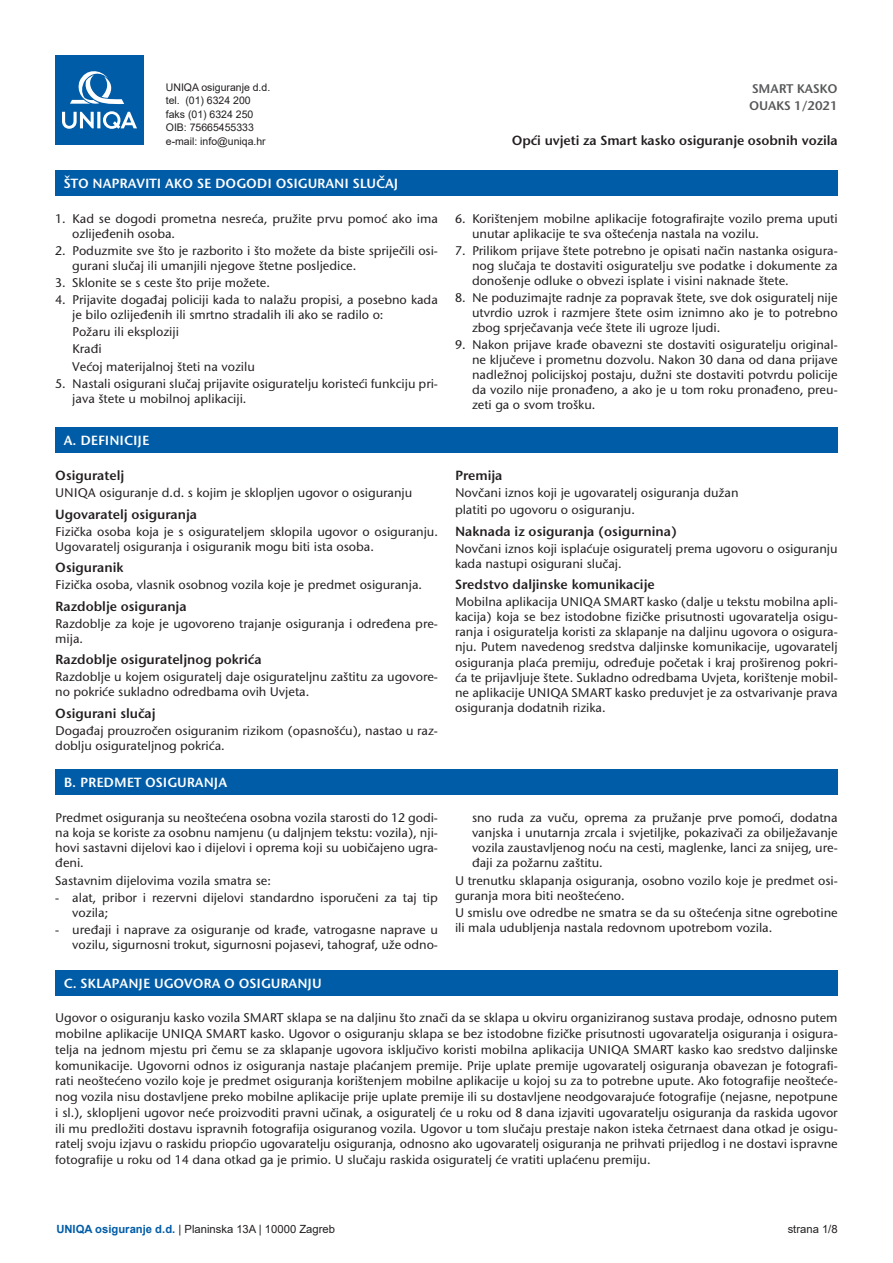
<style>
.page{position:relative;width:893px;height:1263px;background:#fff}
.page>*{position:absolute;margin:0;border:0;box-sizing:border-box;transform-origin:0 0}
._02_-_Clanak{font:13.5px "Stone San Sem XP";color:#231f20}
._02_-_Clanak-2{font:13.5px "Stone San Sem XP";color:#fff}
._01_-_Tekst{font:12.75px/15px "Stone Sans XP";letter-spacing:-.005em;color:#231f20}
._01_-_Tekst_-_1_uvla{font:12.75px/15px "Stone Sans XP";letter-spacing:-.005em;color:#231f20}
._01_-_Tekst_-_2_uvla{font:12.75px "Stone Sans XP";letter-spacing:-.005em;color:#231f20}
.t1{font:12.75px/17.1px "Stone San Sem XP";letter-spacing:-.005em;color:#57585a}
.t2{font:11.25px "Arial";color:#231f20}
.t3{font:10.5px/13.5px "Arial";color:#231f20}
.s1{font-weight:700;color:#005ca7}
</style>
<div class="page">
<div style="left:55px;top:55px;width:89px;height:90px;background:#005ca7"></div>
<svg style="left:70px;top:71px;width:54px;height:34px"></svg>
<svg style="left:62px;top:111px;width:75px;height:18px"></svg>
<div style="left:55px;top:170px;width:783px;height:26px;background:#005ca7"></div>
<div style="left:55px;top:427px;width:783px;height:25px;background:#005ca7"></div>
<div style="left:55px;top:769px;width:783px;height:26px;background:#005ca7"></div>
<div style="left:55px;top:970px;width:783px;height:25px;background:#005ca7"></div>
<p class="t3" style="left:166px;top:80px;width:106px">UNIQA osiguranje d.d. tel. (01) 6324 200 faks (01) 6324 250<br>OIB: 75665455333 e-mail: info@uniqa.hr</p>
<p class="_02_-_Clanak-2" style="left:64px;top:175px;width:336px">ŠTO NAPRAVITI AKO SE DOGODI OSIGURANI SLUČAJ</p>
<p class="_01_-_Tekst_-_1_uvla" style="left:72px;top:211px;width:367px;text-indent:-17px">1. Kad se dogodi prometna nesreća, pružite prvu pomoć ako ima ozlijeđenih osoba.</p>
<p class="_01_-_Tekst_-_1_uvla" style="left:72px;top:243px;width:367px;text-indent:-17px">2. Poduzmite sve što je razborito i što možete da biste spriječili osi&shy;gurani slučaj ili umanjili njegove štetne posljedice.</p>
<p class="_01_-_Tekst_-_1_uvla" style="left:55px;top:275px;width:216px">3. Sklonite se s ceste što prije možete.</p>
<p class="_01_-_Tekst_-_1_uvla" style="left:72px;top:292px;width:367px;text-indent:-17px">4. Prijavite događaj policiji kada to nalažu propisi, a posebno kada je bilo ozlijeđenih ili smrtno stradalih ili ako se radilo o:</p>
<p class="_01_-_Tekst_-_2_uvla" style="left:72px;top:324px;width:108px">Požaru ili eksploziji</p>
<p class="_01_-_Tekst_-_2_uvla" style="left:72px;top:341px;width:31px">Krađi</p>
<p class="_01_-_Tekst_-_2_uvla" style="left:72px;top:358px;width:184px">Većoj materijalnoj šteti na vozilu</p>
<p class="_01_-_Tekst_-_1_uvla" style="left:72px;top:376px;width:367px;text-indent:-17px">5. Nastali osigurani slučaj prijavite osiguratelju koristeći funkciju pri&shy;java štete u mobilnoj aplikaciji.</p>
<p class="_02_-_Clanak-2" style="left:64px;top:432px;width:87px">A. DEFINICIJE</p>
<p class="_02_-_Clanak" style="left:55px;top:467px;width:70px">Osiguratelj</p>
<p class="_01_-_Tekst" style="left:55px;top:486px;width:359px">UNIQA osiguranje d.d. s kojim je sklopljen ugovor o osiguranju</p>
<p class="_02_-_Clanak" style="left:55px;top:506px;width:143px">Ugovaratelj osiguranja</p>
<p class="_01_-_Tekst" style="left:55px;top:524px;width:384px">Fizička osoba koja je s osigurateljem sklopila ugovor o osiguranju.<br>Ugovaratelj osiguranja i osiguranik mogu biti ista osoba.</p>
<p class="_02_-_Clanak" style="left:55px;top:559px;width:70px">Osiguranik</p>
<p class="_01_-_Tekst" style="left:55px;top:578px;width:368px">Fizička osoba, vlasnik osobnog vozila koje je predmet osiguranja.</p>
<p class="_02_-_Clanak" style="left:55px;top:598px;width:133px">Razdoblje osiguranja</p>
<p class="_01_-_Tekst" style="left:55px;top:616px;width:384px">Razdoblje za koje je ugovoreno trajanje osiguranja i određena pre&shy;mija.</p>
<p class="_02_-_Clanak" style="left:55px;top:651px;width:208px">Razdoblje osigurateljnog pokrića</p>
<p class="_01_-_Tekst" style="left:55px;top:670px;width:384px">Razdoblje u kojem osiguratelj daje osigurateljnu zaštitu za ugovore&shy;no pokriće sukladno odredbama ovih Uvjeta.</p>
<p class="_02_-_Clanak" style="left:55px;top:705px;width:102px">Osigurani slučaj</p>
<p class="_01_-_Tekst" style="left:55px;top:723px;width:384px">Događaj prouzročen osiguranim rizikom (opasnošću), nastao u raz&shy;doblju osigurateljnog pokrića.</p>
<p class="_02_-_Clanak-2" style="left:64px;top:774px;width:165px">B. PREDMET OSIGURANJA</p>
<p class="_01_-_Tekst" style="left:55px;top:811px;width:384px;text-align:justify">Predmet osiguranja su neoštećena osobna vozila starosti do 12 godi&shy;na koja se koriste za osobnu namjenu (u daljnjem tekstu: vozila), nji&shy;hovi sastavni dijelovi kao i dijelovi i oprema koji su uobičajeno ugra&shy;đeni.</p>
<p class="_01_-_Tekst" style="left:55px;top:873px;width:217px">Sastavnim dijelovima vozila smatra se:</p>
<p class="_01_-_Tekst_-_1_uvla" style="left:72px;top:890px;width:367px;text-indent:-17px">- alat, pribor i rezervni dijelovi standardno isporučeni za taj tip vozila;</p>
<p class="_01_-_Tekst_-_1_uvla" style="left:55px;top:922px;width:384px;text-align:right">- uređaji i naprave za osiguranje od krađe, vatrogasne naprave u vozilu, sigurnosni trokut, sigurnosni pojasevi, tahograf, uže odno-</p>
<p class="_02_-_Clanak-2" style="left:64px;top:975px;width:259px">C. SKLAPANJE UGOVORA O OSIGURANJU</p>
<p class="t1" style="left:749px;top:80px;width:90px">SMART KASKO<br>OUAKS 1/2021</p>
<p class="_02_-_Clanak" style="left:512px;top:132px;width:327px">Opći uvjeti za Smart kasko osiguranje osobnih vozila</p>
<p class="_01_-_Tekst_-_1_uvla" style="left:472px;top:211px;width:367px;text-indent:-17px">6. Korištenjem mobilne aplikacije fotografirajte vozilo prema uputi unutar aplikacije te sva oštećenja nastala na vozilu.</p>
<p class="_01_-_Tekst_-_1_uvla" style="left:472px;top:243px;width:367px;text-align:justify;text-indent:-17px">7. Prilikom prijave štete potrebno je opisati način nastanka osigura&shy;nog slučaja te dostaviti osiguratelju sve podatke i dokumente za donošenje odluke o obvezi isplate i visini naknade štete.</p>
<p class="_01_-_Tekst_-_1_uvla" style="left:472px;top:290px;width:367px;text-align:justify;text-indent:-17px">8. Ne poduzimajte radnje za popravak štete, sve dok osiguratelj nije utvrdio uzrok i razmjere štete osim iznimno ako je to potrebno zbog sprječavanja veće štete ili ugroze ljudi.</p>
<p class="_01_-_Tekst_-_1_uvla" style="left:472px;top:337px;width:367px;text-align:justify;text-indent:-17px">9. Nakon prijave krađe obavezni ste dostaviti osiguratelju original&shy;ne ključeve i prometnu dozvolu. Nakon 30 dana od dana prijave nadležnoj policijskoj postaju, dužni ste dostaviti potvrdu policije da vozilo nije pronađeno, a ako je u tom roku pronađeno, preu&shy;zeti ga o svom trošku.</p>
<p class="_02_-_Clanak" style="left:455px;top:467px;width:49px">Premija</p>
<p class="_01_-_Tekst" style="left:455px;top:486px;width:285px">Novčani iznos koji je ugovaratelj osiguranja dužan</p>
<p class="_01_-_Tekst" style="left:455px;top:503px;width:181px">platiti po ugovoru o osiguranju.</p>
<p class="_02_-_Clanak" style="left:455px;top:523px;width:223px">Naknada iz osiguranja (osigurnina)</p>
<p class="_01_-_Tekst" style="left:455px;top:541px;width:384px">Novčani iznos koji isplaćuje osiguratelj prema ugovoru o osiguranju kada nastupi osigurani slučaj.</p>
<p class="_02_-_Clanak" style="left:455px;top:576px;width:201px">Sredstvo daljinske komunikacije</p>
<p class="_01_-_Tekst" style="left:455px;top:595px;width:384px;text-align:justify">Mobilna aplikacija UNIQA SMART kasko (dalje u tekstu mobilna apli&shy;kacija) koja se bez istodobne fizičke prisutnosti ugovaratelja osigu&shy;ranja i osiguratelja koristi za sklapanje na daljinu ugovora o osigura&shy;nju. Putem navedenog sredstva daljinske komunikacije, ugovaratelj osiguranja plaća premiju, određuje početak i kraj proširenog pokri&shy;ća te prijavljuje štete. Sukladno odredbama Uvjeta, korištenje mobil&shy;ne aplikacije UNIQA SMART kasko preduvjet je za ostvarivanje prava osiguranja dodatnih rizika.</p>
<p class="_01_-_Tekst_-_1_uvla" style="left:472px;top:811px;width:367px;text-align:justify">sno ruda za vuču, oprema za pružanje prve pomoći, dodatna vanjska i unutarnja zrcala i svjetiljke, pokazivači za obilježavanje vozila zaustavljenog noću na cesti, maglenke, lanci za snijeg, ure&shy;đaji za požarnu zaštitu.</p>
<p class="_01_-_Tekst" style="left:455px;top:873px;width:384px">U trenutku sklapanja osiguranja, osobno vozilo koje je predmet osi&shy;guranja mora biti neoštećeno.</p>
<p class="_01_-_Tekst" style="left:455px;top:905px;width:384px">U smislu ove odredbe ne smatra se da su oštećenja sitne ogrebotine ili mala udubljenja nastala redovnom upotrebom vozila.</p>
<p class="_01_-_Tekst" style="left:55px;top:1010px;width:784px;line-height:15.8px;text-align:justify">Ugovor o osiguranju kasko vozila SMART sklapa se na daljinu što znači da se sklapa u okviru organiziranog sustava prodaje, odnosno putem mobilne aplikacije UNIQA SMART kasko. Ugovor o osiguranju sklapa se bez istodobne fizičke prisutnosti ugovaratelja osiguranja i osigura&shy;telja na jednom mjestu pri čemu se za sklapanje ugovora isključivo koristi mobilna aplikacija UNIQA SMART kasko kao sredstvo daljinske komunikacije. Ugovorni odnos iz osiguranja nastaje plaćanjem premije. Prije uplate premije ugovaratelj osiguranja obavezan je fotografi&shy;rati neoštećeno vozilo koje je predmet osiguranja korištenjem mobilne aplikacije u kojoj su za to potrebne upute. Ako fotografije neošteće&shy;nog vozila nisu dostavljene preko mobilne aplikacije prije uplate premije ili su dostavljene neodgovarajuće fotografije (nejasne, nepotpune i sl.), sklopljeni ugovor neće proizvoditi pravni učinak, a osiguratelj će u roku od 8 dana izjaviti ugovaratelju osiguranja da raskida ugovor ili mu predložiti dostavu ispravnih fotografija osiguranog vozila. Ugovor u tom slučaju prestaje nakon isteka četrnaest dana otkad je osigu&shy;ratelj svoju izjavu o raskidu priopćio ugovaratelju osiguranja, odnosno ako ugovaratelj osiguranja ne prihvati prijedlog i ne dostavi ispravne fotografije u roku od 14 dana otkad ga je primio. U slučaju raskida osiguratelj će vratiti uplaćenu premiju.</p>
<p class="t2" style="left:56px;top:1221px;width:280px"><span class="s1">UNIQA osiguranje d.d.</span> | Planinska 13A | 10000 Zagreb</p>
<p class="t2" style="left:788px;top:1221px;width:52px">strana 1/8</p>
</div>
